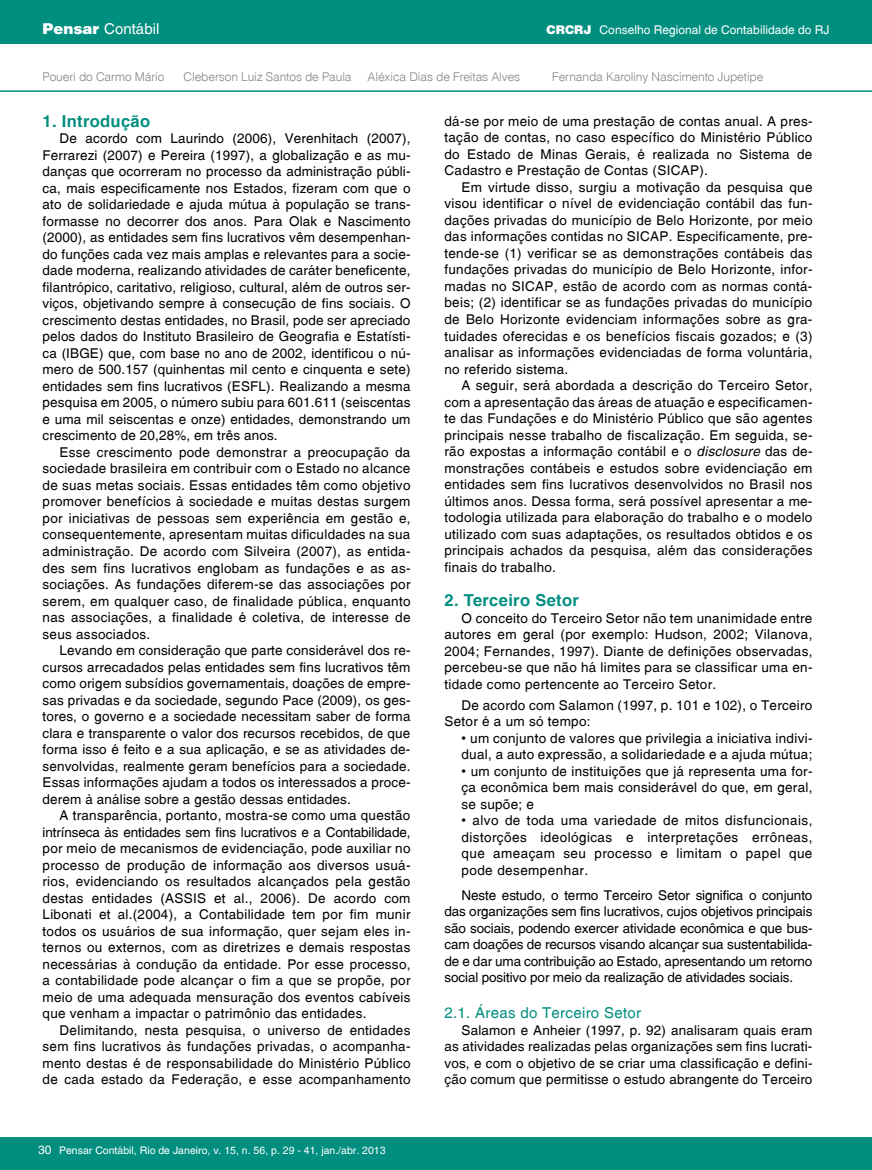
<style>
.page{position:relative;width:872px;height:1170px;background:#fff}
.page>*{position:absolute;margin:0;border:0;box-sizing:border-box;transform-origin:0 0}
.t1{font:700 16.5px "Switzerland";letter-spacing:.02em;color:#008e7f}
.t2{font:15px "Switzerland Plain";letter-spacing:.02em;color:#008e7f}
.t3{font:15px "Switzerland Plain";color:#fff}
.t4{font:13.5px/16.5px "Switzerland Plain";letter-spacing:.02em;color:#000;text-align:justify}
.t5{font:12px "Switzerland Light Plain";letter-spacing:-.01em;color:#808285}
.t6{font:12px "Switzerland Plain";color:#fff}
.t7{font:10.5px "Switzerland Plain";color:#fff}
.s1{font-family:"Switzerland Black"}
.s2{font-family:"Switzerland";font-style:italic}
</style>
<div class="page">
<div style="left:0;top:0;width:872px;height:44px;background:#008e7f"></div>
<hr style="left:0;top:90px;width:872px;height:2px;background:#008e7f">
<div style="left:0;top:1137px;width:872px;height:32px;background:#008e7f"></div>
<p class="t3" style="left:43px;top:20px;width:118px"><span class="s1">Pensar</span> Contábil</p>
<p class="t6" style="left:546px;top:22px;width:285px"><span class="s1">CRCRJ</span> Conselho Regional de Contabilidade do RJ</p>
<p class="t5" style="left:43px;top:70px;width:123px">Poueri do Carmo Mário</p>
<p class="t5" style="left:183px;top:70px;width:170px">Cleberson Luiz Santos de Paula</p>
<p class="t5" style="left:367px;top:70px;width:154px">Aléxica Dias de Freitas Alves</p>
<p class="t5" style="left:552px;top:70px;width:213px">Fernanda Karoliny Nascimento Jupetipe</p>
<p class="t1" style="left:43px;top:111px;width:109px">1. Introdução</p>
<p class="t4" style="left:43px;top:130px;width:369px;text-indent:17px">De acordo com Laurindo (2006), Verenhitach (2007), Ferrarezi (2007) e Pereira (1997), a globalização e as mu&shy;danças que ocorreram no processo da administração públi&shy;ca, mais especificamente nos Estados, fizeram com que o ato de solidariedade e ajuda mútua à população se trans&shy;formasse no decorrer dos anos. Para Olak e Nascimento (2000), as entidades sem fins lucrativos vêm desempenhan&shy;do funções cada vez mais amplas e relevantes para a socie&shy;dade moderna, realizando atividades de caráter beneficente, filantrópico, caritativo, religioso, cultural, além de outros ser&shy;viços, objetivando sempre à consecução de fins sociais. O crescimento destas entidades, no Brasil, pode ser apreciado pelos dados do Instituto Brasileiro de Geografia e Estatísti&shy;ca (IBGE) que, com base no ano de 2002, identificou o nú&shy;mero de 500.157 (quinhentas mil cento e cinquenta e sete) entidades sem fins lucrativos (ESFL). Realizando a mesma pesquisa em 2005, o número subiu para 601.611 (seiscentas e uma mil seiscentas e onze) entidades, demonstrando um crescimento de 20,28%, em três anos.</p>
<p class="t4" style="left:43px;top:444px;width:369px;text-indent:17px">Esse crescimento pode demonstrar a preocupação da sociedade brasileira em contribuir com o Estado no alcance de suas metas sociais. Essas entidades têm como objetivo promover benefícios à sociedade e muitas destas surgem por iniciativas de pessoas sem experiência em gestão e, consequentemente, apresentam muitas dificuldades na sua administração. De acordo com Silveira (2007), as entida&shy;des sem fins lucrativos englobam as fundações e as as&shy;sociações. As fundações diferem-se das associações por serem, em qualquer caso, de finalidade pública, enquanto nas associações, a finalidade é coletiva, de interesse de seus associados.</p>
<p class="t4" style="left:43px;top:642px;width:369px;text-indent:17px">Levando em consideração que parte considerável dos re&shy;cursos arrecadados pelas entidades sem fins lucrativos têm como origem subsídios governamentais, doações de empre&shy;sas privadas e da sociedade, segundo Pace (2009), os ges&shy;tores, o governo e a sociedade necessitam saber de forma clara e transparente o valor dos recursos recebidos, de que forma isso é feito e a sua aplicação, e se as atividades de&shy;senvolvidas, realmente geram benefícios para a sociedade.<br>Essas informações ajudam a todos os interessados a proce&shy;derem à análise sobre a gestão dessas entidades.</p>
<p class="t4" style="left:43px;top:807px;width:369px;text-indent:17px">A transparência, portanto, mostra-se como uma questão intrínseca às entidades sem fins lucrativos e a Contabilidade, por meio de mecanismos de evidenciação, pode auxiliar no processo de produção de informação aos diversos usuá&shy;rios, evidenciando os resultados alcançados pela gestão destas entidades (ASSIS et al., 2006). De acordo com Libonati et al.(2004), a Contabilidade tem por fim munir todos os usuários de sua informação, quer sejam eles in&shy;ternos ou externos, com as diretrizes e demais respostas necessárias à condução da entidade. Por esse processo, a contabilidade pode alcançar o fim a que se propõe, por meio de uma adequada mensuração dos eventos cabíveis que venham a impactar o patrimônio das entidades.</p>
<p class="t4" style="left:43px;top:1021px;width:369px;text-indent:17px">Delimitando, nesta pesquisa, o universo de entidades sem fins lucrativos às fundações privadas, o acompanha&shy;mento destas é de responsabilidade do Ministério Público de cada estado da Federação, e esse acompanhamento</p>
<p class="t6" style="left:38px;top:1142px;width:15px">30</p>
<p class="t7" style="left:59px;top:1143px;width:328px">Pensar Contábil, Rio de Janeiro, v. 15, n. 56, p. 29 - 41, jan./abr. 2013</p>
<p class="t4" style="left:444px;top:113px;width:369px">dá-se por meio de uma prestação de contas anual. A pres&shy;tação de contas, no caso específico do Ministério Público do Estado de Minas Gerais, é realizada no Sistema de Cadastro e Prestação de Contas (SICAP).</p>
<p class="t4" style="left:444px;top:179px;width:369px;text-indent:17px">Em virtude disso, surgiu a motivação da pesquisa que visou identificar o nível de evidenciação contábil das fun&shy;dações privadas do município de Belo Horizonte, por meio das informações contidas no SICAP. Especificamente, pre&shy;tende-se (1) verificar se as demonstrações contábeis das fundações privadas do município de Belo Horizonte, infor&shy;madas no SICAP, estão de acordo com as normas contá&shy;beis; (2) identificar se as fundações privadas do município de Belo Horizonte evidenciam informações sobre as gra&shy;tuidades oferecidas e os benefícios fiscais gozados; e (3) analisar as informações evidenciadas de forma voluntária, no referido sistema.</p>
<p class="t4" style="left:444px;top:377px;width:369px;text-indent:17px">A seguir, será abordada a descrição do Terceiro Setor, com a apresentação das áreas de atuação e especificamen&shy;te das Fundações e do Ministério Público que são agentes principais nesse trabalho de fiscalização. Em seguida, se&shy;rão expostas a informação contábil e o <span class="s2">disclosure</span> das de&shy;monstrações contábeis e estudos sobre evidenciação em entidades sem fins lucrativos desenvolvidos no Brasil nos últimos anos. Dessa forma, será possível apresentar a me&shy;todologia utilizada para elaboração do trabalho e o modelo utilizado com suas adaptações, os resultados obtidos e os principais achados da pesquisa, além das considerações finais do trabalho.</p>
<p class="t1" style="left:444px;top:590px;width:136px">2. Terceiro Setor</p>
<p class="t4" style="left:444px;top:609px;width:369px;text-indent:17px">O conceito do Terceiro Setor não tem unanimidade entre autores em geral (por exemplo: Hudson, 2002; Vilanova, 2004; Fernandes, 1997). Diante de definições observadas, percebeu-se que não há limites para se classificar uma en&shy;tidade como pertencente ao Terceiro Setor.</p>
<p class="t4" style="left:444px;top:696px;width:369px;text-indent:17px">De acordo com Salamon (1997, p. 101 e 102), o Terceiro<br>Setor é a um só tempo:</p>
<p class="t4" style="left:461px;top:729px;width:352px">• um conjunto de valores que privilegia a iniciativa indivi&shy;dual, a auto expressão, a solidariedade e a ajuda mútua;</p>
<p class="t4" style="left:461px;top:762px;width:352px">• um conjunto de instituições que já representa uma for&shy;ça econômica bem mais considerável do que, em geral, se supõe; e</p>
<p class="t4" style="left:461px;top:812px;width:352px">• alvo de toda uma variedade de mitos disfuncionais, distorções ideológicas e interpretações errôneas, que ameaçam seu processo e limitam o papel que pode desempenhar.</p>
<p class="t4" style="left:444px;top:886px;width:369px;text-indent:17px">Neste estudo, o termo Terceiro Setor significa o conjunto das organizações sem fins lucrativos, cujos objetivos principais são sociais, podendo exercer atividade econômica e que bus&shy;cam doações de recursos visando alcançar sua sustentabilida&shy;de e dar uma contribuição ao Estado, apresentando um retorno social positivo por meio da realização de atividades sociais.</p>
<p class="t2" style="left:444px;top:1004px;width:198px">2.1. Áreas do Terceiro Setor</p>
<p class="t4" style="left:444px;top:1021px;width:369px;text-indent:17px">Salamon e Anheier (1997, p. 92) analisaram quais eram as atividades realizadas pelas organizações sem fins lucrati&shy;vos, e com o objetivo de se criar uma classificação e defini&shy;ção comum que permitisse o estudo abrangente do Terceiro</p>
</div>
